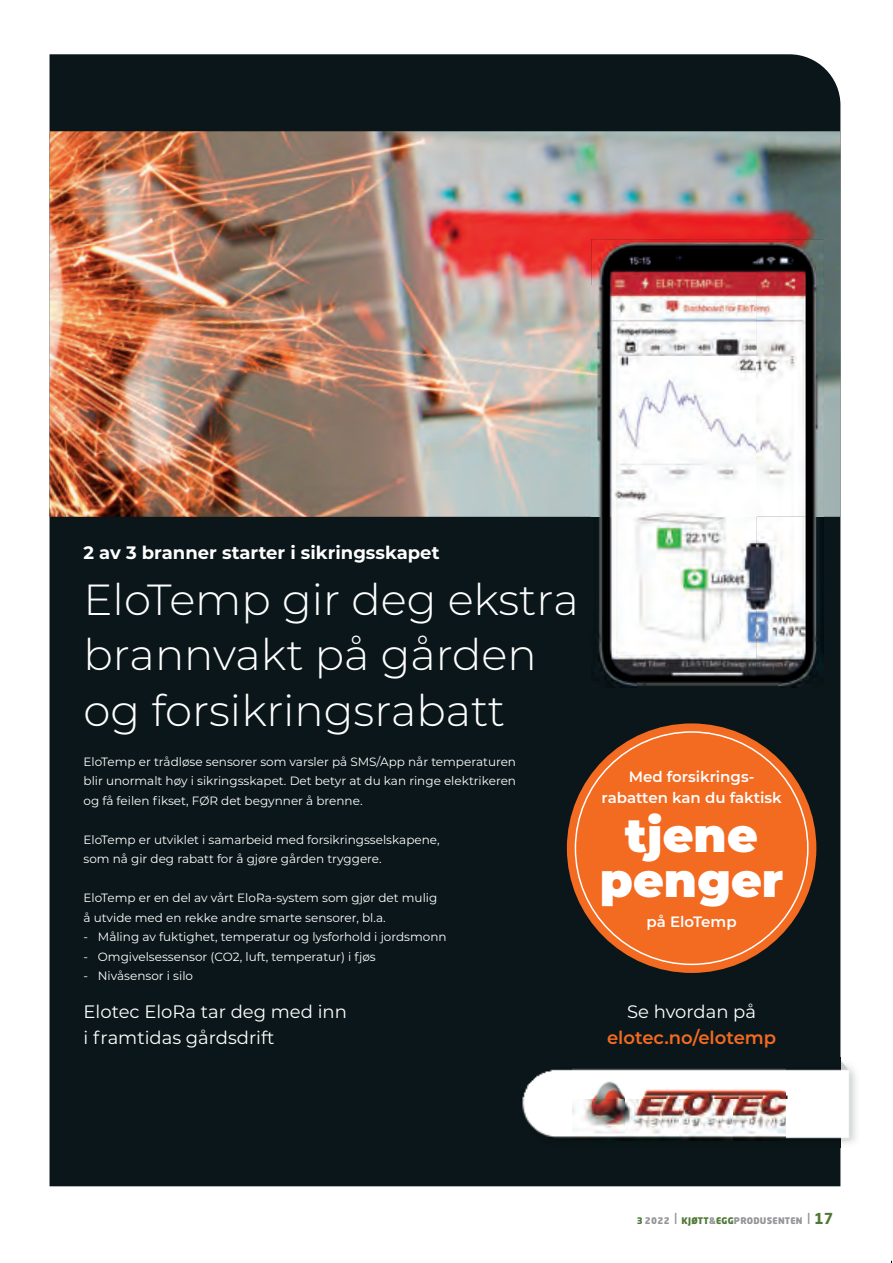
<style>
.page{position:relative;width:893px;height:1263px;background:#fff}
.page>*{position:absolute;margin:0;border:0;box-sizing:border-box;transform-origin:0 0}
.t1{font:900 47.25px/44.4px "Montserrat";color:#fff;text-align:center}
.t2{font:300 43.5px/55.5px "Montserrat";color:#fff}
.t3{font:18px/25.5px "Montserrat";color:#fff}
.t4{font:700 18px "Montserrat";color:#fff}
.t5{font:600 18px "Montserrat";color:#f36a21}
.t6{font:600 15px/20.4px "Montserrat";color:#fff;text-align:center}
.t7{font:12px/19.5px "Montserrat";color:#fff}
.t8{font:900 9px "Neo Sans Std";letter-spacing:.03em;color:#939598}
.s1{color:#4f7936}
.s2{font-weight:400;font-size:15px}
.s3{font-weight:700;font-size:15px;color:#4f7936}
</style>
<div class="page">
<div style="left:50px;top:54px;width:790px;height:1132px;background:#0a1619"></div>
<img style="left:500px;top:1058px;width:356px;height:82px">
<img style="left:519px;top:1140px;width:336px;height:7px">
<img style="left:50px;top:131px;width:790px;height:386px">
<div style="left:567px;top:723px;width:249px;height:250px;background:#f36a21;border-radius:50%"></div>
<img style="left:591px;top:517px;width:46px;height:171px">
<img style="left:778px;top:517px;width:46px;height:171px">
<img style="left:637px;top:678px;width:141px;height:10px">
<img style="left:591px;top:239px;width:233px;height:46px">
<img style="left:591px;top:285px;width:16px;height:232px">
<img style="left:806px;top:285px;width:18px;height:232px">
<img style="left:607px;top:248px;width:199px;height:430px">
<h3 class="t4" style="left:84px;top:540px;width:357px">2 av 3 branner starter i sikringsskapet</h3>
<h2 class="t2" style="left:84px;top:570px;width:497px">EloTemp gir deg ekstra brannvakt på gården og forsikringsrabatt</h2>
<p class="t7" style="left:84px;top:751px;width:434px;text-align:justify">EloTemp er trådløse sensorer som varsler på SMS/App når temperaturen blir unormalt høy i sikringsskapet. Det betyr at du kan ringe elektrikeren og få feilen fikset, FØR det begynner å brenne.</p>
<p class="t7" style="left:84px;top:829px;width:358px">EloTemp er utviklet i samarbeid med forsikringsselskapene, som nå gir deg rabatt for å gjøre gården tryggere.</p>
<p class="t7" style="left:84px;top:888px;width:355px">EloTemp er en del av vårt EloRa-system som gjør det mulig å utvide med en rekke andre smarte sensorer, bl.a.</p>
<p class="t7" style="left:84px;top:927px;width:365px">- Måling av fuktighet, temperatur og lysforhold i jordsmonn</p>
<p class="t7" style="left:84px;top:946px;width:294px">- Omgivelsessensor (CO2, luft, temperatur) i fjøs</p>
<p class="t7" style="left:84px;top:966px;width:111px">- Nivåsensor i silo</p>
<h3 class="t3" style="left:84px;top:998px;width:265px">Elotec EloRa tar deg med inn i framtidas gårdsdrift</h3>
<p class="t6" style="left:602px;top:766px;width:182px">Med forsikrings&shy;rabatten kan du faktisk</p>
<h1 class="t1" style="left:600px;top:810px;width:185px">tjene penger</h1>
<p class="t6" style="left:647px;top:910px;width:91px">på EloTemp</p>
<h3 class="t3" style="left:627px;top:998px;width:130px">Se hvordan på</h3>
<h3 class="t5" style="left:607px;top:1025px;width:171px">elotec.no/elotemp</h3>
<p class="t8" style="left:637px;top:1215px;width:198px"><span class="s1">3</span> 2022 <span class="s2">I</span> <span class="s1">KJØTT</span>&amp;<span class="s1">EGG</span>PRODUSENTEN <span class="s2">I</span> <span class="s3">17</span></p>
</div>
